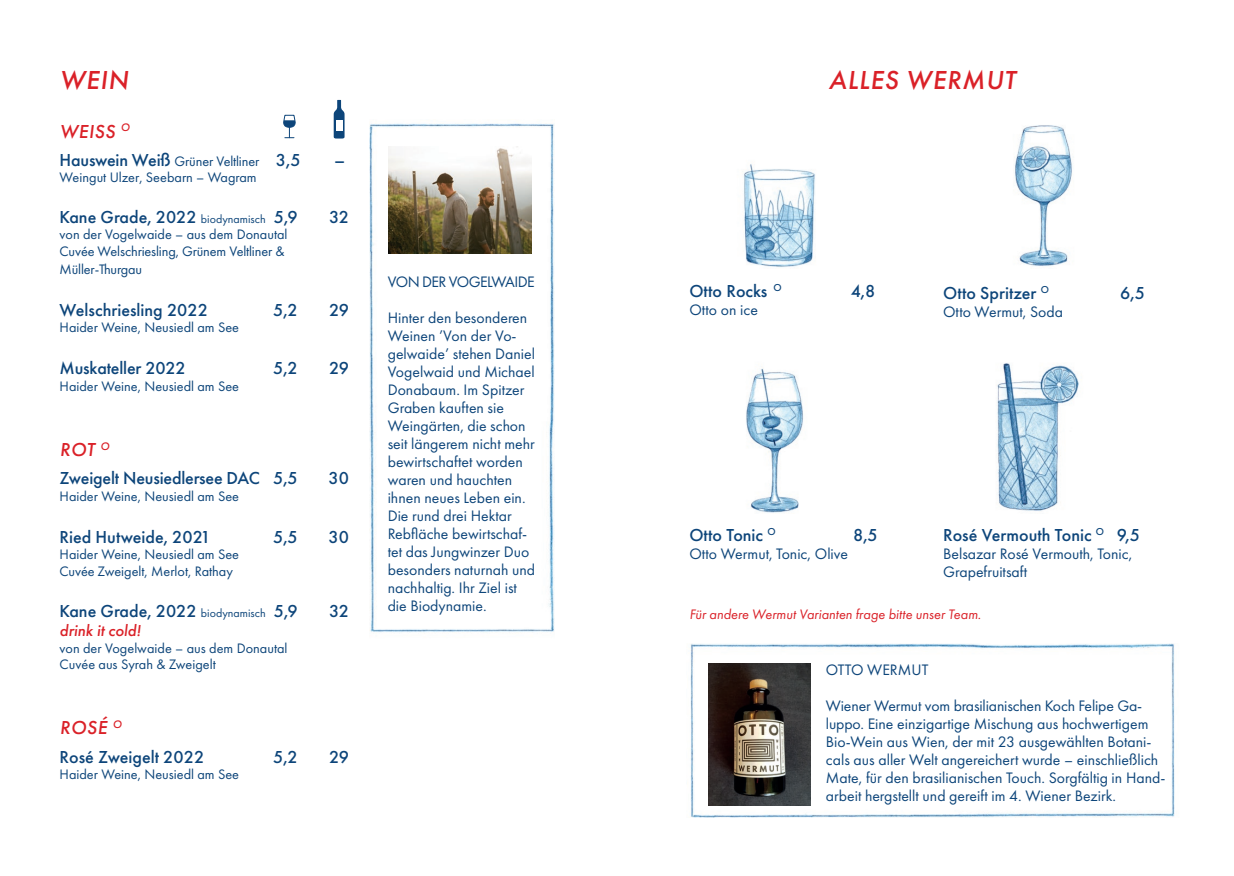
<style>
.page{position:relative;width:1234px;height:876px;background:#fff}
.page>*{position:absolute;margin:0;border:0;box-sizing:border-box;transform-origin:0 0}
.t1{font:italic 500 27px "Futura PT";letter-spacing:.03em;color:#da2128}
.t2{font:italic 500 19.5px "Futura PT";letter-spacing:.03em;color:#da2128}
.t3{font:500 18px "Futura PT";color:#0d457a}
.t4{font:italic 500 16.5px "Futura PT";color:#da2128}
.t5{font:15.75px/18px "Futura PT";color:#0d457a}
.t6{font:15.75px "Futura PT";letter-spacing:-.04em;color:#0d457a}
.t7{font:14.25px/16.5px "Futura PT";color:#0d457a}
.t8{font:italic 14.25px "Futura PT";color:#da2128}
.s1{font-weight:400;font-size:14.25px}
.s2{font-weight:400;font-size:12px}
</style>
<div class="page">
<img style="left:370px;top:123px;width:184px;height:509px">
<img style="left:690px;top:643px;width:485px;height:174px">
<img style="left:388px;top:147px;width:143px;height:107px">
<img style="left:708px;top:663px;width:102px;height:143px">
<img style="left:1015px;top:125px;width:58px;height:141px">
<img style="left:744px;top:164px;width:71px;height:104px">
<img style="left:746px;top:368px;width:58px;height:145px">
<img style="left:997px;top:363px;width:82px;height:148px">
<svg style="left:283px;top:115px;width:13px;height:23px"></svg>
<svg style="left:333px;top:100px;width:11px;height:39px"></svg>
<div style="left:335px;top:120px;width:7px;height:11px;background:#fff"></div>
<h1 class="t1" style="left:60px;top:63px;width:70px">WEIN</h1>
<p class="t2" style="left:60px;top:119px;width:72px">WEISS <sup>O</sup></p>
<p class="t3" style="left:60px;top:149px;width:242px">Hauswein Weiß <span class="s1">Grüner Veltliner</span> 3,5</p>
<p class="t3" style="left:334px;top:149px;width:13px">–</p>
<p class="t7" style="left:60px;top:169px;width:198px">Weingut Ulzer, Seebarn – Wagram</p>
<p class="t3" style="left:60px;top:206px;width:240px">Kane Grade, 2022 <span class="s2">biodynamisch</span> 5,9</p>
<p class="t3" style="left:329px;top:206px;width:21px">32</p>
<p class="t7" style="left:60px;top:226px;width:229px">von der Vogelwaide – aus dem Donautal<br>Cuvée Welschriesling, Grünem Veltliner &amp;</p>
<p class="t7" style="left:60px;top:261px;width:84px">Müller-Thurgau</p>
<p class="t3" style="left:60px;top:299px;width:150px">Welschriesling 2022</p>
<p class="t3" style="left:273px;top:299px;width:26px">5,2</p>
<p class="t3" style="left:329px;top:299px;width:21px">29</p>
<p class="t7" style="left:60px;top:319px;width:181px">Haider Weine, Neusiedl am See</p>
<p class="t3" style="left:60px;top:357px;width:128px">Muskateller 2022</p>
<p class="t3" style="left:273px;top:357px;width:26px">5,2</p>
<p class="t3" style="left:329px;top:357px;width:21px">29</p>
<p class="t7" style="left:60px;top:378px;width:181px">Haider Weine, Neusiedl am See</p>
<p class="t2" style="left:60px;top:438px;width:51px">ROT <sup>O</sup></p>
<p class="t3" style="left:60px;top:468px;width:240px">Zweigelt Neusiedlersee DAC 5,5</p>
<p class="t3" style="left:328px;top:468px;width:22px">30</p>
<p class="t7" style="left:60px;top:488px;width:181px">Haider Weine, Neusiedl am See</p>
<p class="t3" style="left:60px;top:526px;width:153px">Ried Hutweide, 2021</p>
<p class="t3" style="left:273px;top:526px;width:26px">5,5</p>
<p class="t3" style="left:328px;top:526px;width:22px">30</p>
<p class="t7" style="left:60px;top:546px;width:181px">Haider Weine, Neusiedl am See<br>Cuvée Zweigelt, Merlot, Rathay</p>
<p class="t3" style="left:60px;top:600px;width:240px">Kane Grade, 2022 <span class="s2">biodynamisch</span> 5,9</p>
<p class="t3" style="left:329px;top:600px;width:21px">32</p>
<p class="t4" style="left:60px;top:620px;width:82px">drink it cold!</p>
<p class="t7" style="left:60px;top:639px;width:229px">von der Vogelwaide – aus dem Donautal<br>Cuvée aus Syrah &amp; Zweigelt</p>
<p class="t2" style="left:60px;top:716px;width:63px">ROSÉ <sup>O</sup></p>
<p class="t3" style="left:60px;top:746px;width:146px">Rosé Zweigelt 2022</p>
<p class="t3" style="left:273px;top:746px;width:26px">5,2</p>
<p class="t3" style="left:329px;top:746px;width:21px">29</p>
<p class="t7" style="left:60px;top:766px;width:181px">Haider Weine, Neusiedl am See</p>
<p class="t6" style="left:387px;top:272px;width:148px">VON DER VOGELWAIDE</p>
<p class="t5" style="left:387px;top:308px;width:149px">Hinter den besonderen<br>Weinen ’Von der Vo&shy;gelwaide’ stehen Daniel<br>Vogelwaid und Michael<br>Donabaum. Im Spitzer<br>Graben kauften sie<br>Weingärten, die schon seit längerem nicht mehr bewirtschaftet worden waren und hauchten ihnen neues Leben ein.<br>Die rund drei Hektar<br>Rebfläche bewirtschaf&shy;tet das Jungwinzer Duo besonders naturnah und nachhaltig. Ihr Ziel ist die Biodynamie.</p>
<h1 class="t1" style="left:828px;top:63px;width:188px">ALLES WERMUT</h1>
<p class="t3" style="left:689px;top:280px;width:94px">Otto Rocks <sup>O</sup></p>
<p class="t3" style="left:850px;top:280px;width:26px">4,8</p>
<p class="t5" style="left:689px;top:301px;width:70px">Otto on ice</p>
<p class="t3" style="left:942px;top:282px;width:107px">Otto Spritzer <sup>O</sup></p>
<p class="t3" style="left:1119px;top:282px;width:26px">6,5</p>
<p class="t5" style="left:942px;top:302px;width:121px">Otto Wermut, Soda</p>
<p class="t3" style="left:689px;top:525px;width:88px">Otto Tonic <sup>O</sup></p>
<p class="t3" style="left:852px;top:525px;width:26px">8,5</p>
<p class="t5" style="left:689px;top:545px;width:160px">Otto Wermut, Tonic, Olive</p>
<p class="t3" style="left:942px;top:525px;width:198px">Rosé Vermouth Tonic <sup>O</sup> 9,5</p>
<p class="t5" style="left:942px;top:545px;width:191px">Belsazar Rosé Vermouth, Tonic,<br>Grapefruitsaft</p>
<p class="t8" style="left:689px;top:605px;width:293px">Für andere Wermut Varianten frage bitte unser Team.</p>
<p class="t5" style="left:825px;top:661px;width:104px">OTTO WERMUT</p>
<p class="t5" style="left:825px;top:697px;width:341px">Wiener Wermut vom brasilianischen Koch Felipe Ga&shy;luppo. Eine einzigartige Mischung aus hochwertigem Bio-Wein aus Wien, der mit 23 ausgewählten Botani&shy;cals aus aller Welt angereichert wurde – einschließlich Mate, für den brasilianischen Touch. Sorgfältig in Hand&shy;arbeit hergstellt und gereift im 4. Wiener Bezirk.</p>
</div>
